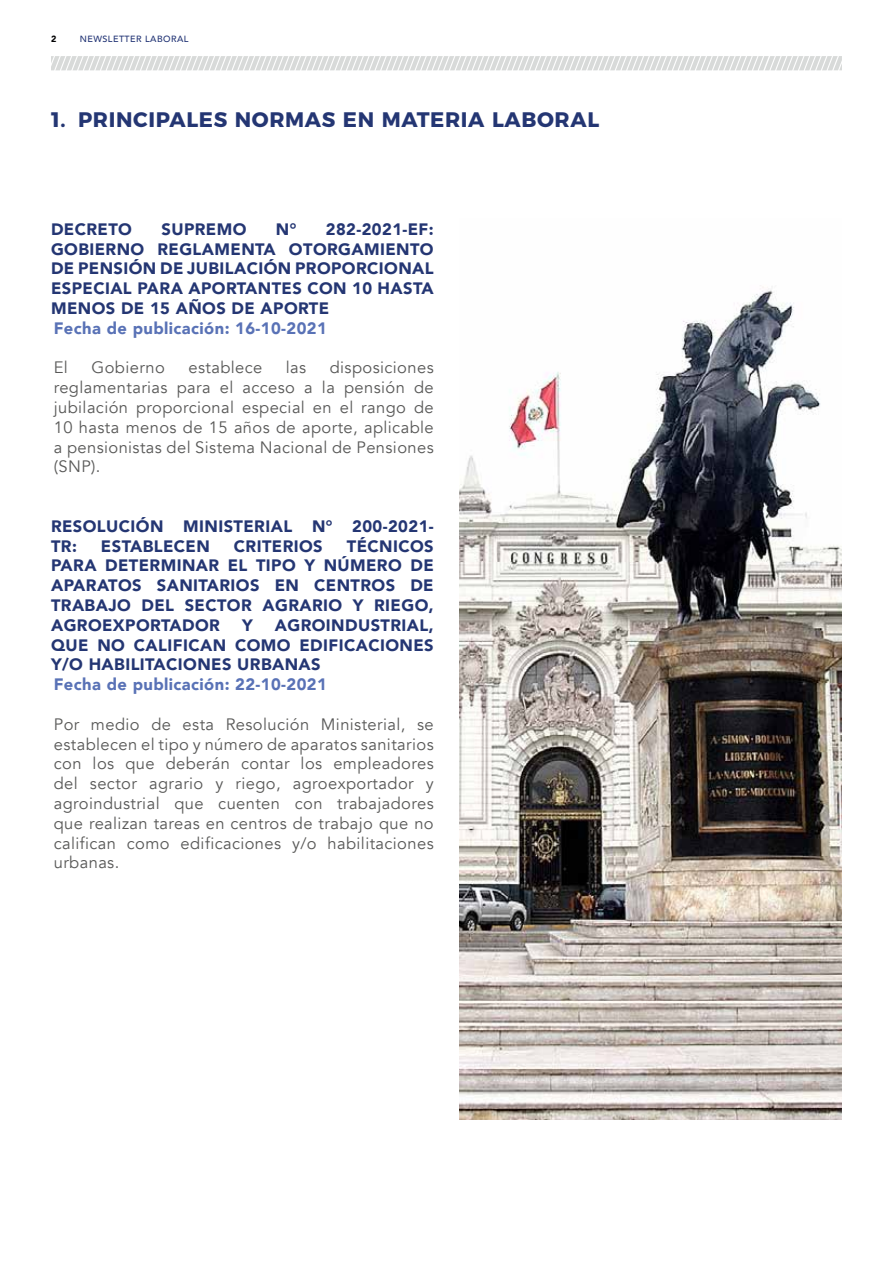
<style>
.page{position:relative;width:893px;height:1263px;background:#fff}
.page>*{position:absolute;margin:0;border:0;box-sizing:border-box;transform-origin:0 0}
.t1{font:700 21px "Montserrat";letter-spacing:.03em;color:#243673}
.t2{font:16.5px/19.8px "Avenir";letter-spacing:.025em;color:#595958;text-align:justify}
.t3{font:900 16.5px/19.8px "Avenir";letter-spacing:.025em;color:#243673;text-align:justify}
.t4{font:900 16.5px "Avenir";letter-spacing:.025em;color:#5972b6}
.t5{font:500 9px "Avenir";letter-spacing:.05em;color:#223475}
.t6{font:900 9px "Avenir";color:#020203}
</style>
<div class="page">
<svg style="left:51px;top:56px;width:791px;height:14px"></svg>
<img style="left:459px;top:287px;width:383px;height:833px">
<p class="t6" style="left:51px;top:32px;width:7px">2</p>
<p class="t5" style="left:80px;top:31px;width:110px">NEWSLETTER LABORAL</p>
<p class="t1" style="left:51px;top:102px;width:550px">1. PRINCIPALES NORMAS EN MATERIA LABORAL</p>
<p class="t3" style="left:51px;top:219px;width:82px">DECRETO</p>
<p class="t3" style="left:162px;top:219px;width:86px">SUPREMO</p>
<p class="t3" style="left:276px;top:219px;width:22px">N°</p>
<p class="t3" style="left:51px;top:219px;width:384px;text-indent:275px">282-2021-EF:<br>GOBIERNO REGLAMENTA OTORGAMIENTO DE PENSIÓN DE JUBILACIÓN PROPORCIONAL ESPECIAL PARA APORTANTES CON 10 HASTA MENOS DE 15 AÑOS DE APORTE</p>
<p class="t4" style="left:54px;top:314px;width:275px">Fecha de publicación: 16-10-2021</p>
<p class="t2" style="left:54px;top:358px;width:16px">El</p>
<p class="t2" style="left:91px;top:358px;width:75px">Gobierno</p>
<p class="t2" style="left:188px;top:358px;width:75px">establece</p>
<p class="t2" style="left:286px;top:358px;width:22px">las</p>
<p class="t2" style="left:54px;top:358px;width:381px;text-indent:276px">disposiciones reglamentarias para el acceso a la pensión de jubilación proporcional especial en el rango de 10 hasta menos de 15 años de aporte, aplicable a pensionistas del Sistema Nacional de Pensiones (SNP).</p>
<p class="t3" style="left:51px;top:516px;width:384px">RESOLUCIÓN MINISTERIAL N° 200-2021-<br>TR:</p>
<p class="t3" style="left:51px;top:535px;width:384px;text-indent:296px">TÉCNICOS PARA DETERMINAR EL TIPO Y NÚMERO DE APARATOS SANITARIOS EN CENTROS DE TRABAJO DEL SECTOR AGRARIO Y RIEGO, AGROEXPORTADOR</p>
<p class="t3" style="left:101px;top:535px;width:110px">ESTABLECEN</p>
<p class="t3" style="left:234px;top:535px;width:90px">CRITERIOS</p>
<p class="t3" style="left:51px;top:615px;width:384px;text-indent:224px">AGROINDUSTRIAL, QUE NO CALIFICAN COMO EDIFICACIONES Y/O HABILITACIONES URBANAS</p>
<p class="t4" style="left:54px;top:670px;width:275px">Fecha de publicación: 22-10-2021</p>
<p class="t2" style="left:54px;top:714px;width:381px">Por medio de esta Resolución Ministerial, se establecen el tipo y número de aparatos sanitarios con los que deberán contar los empleadores del sector agrario y riego, agroexportador y agroindustrial que cuenten con trabajadores que realizan tareas en centros de trabajo que no califican como edificaciones y/o habilitaciones urbanas.</p>
<p class="t3" style="left:242px;top:615px;width:12px">Y</p>
</div>
